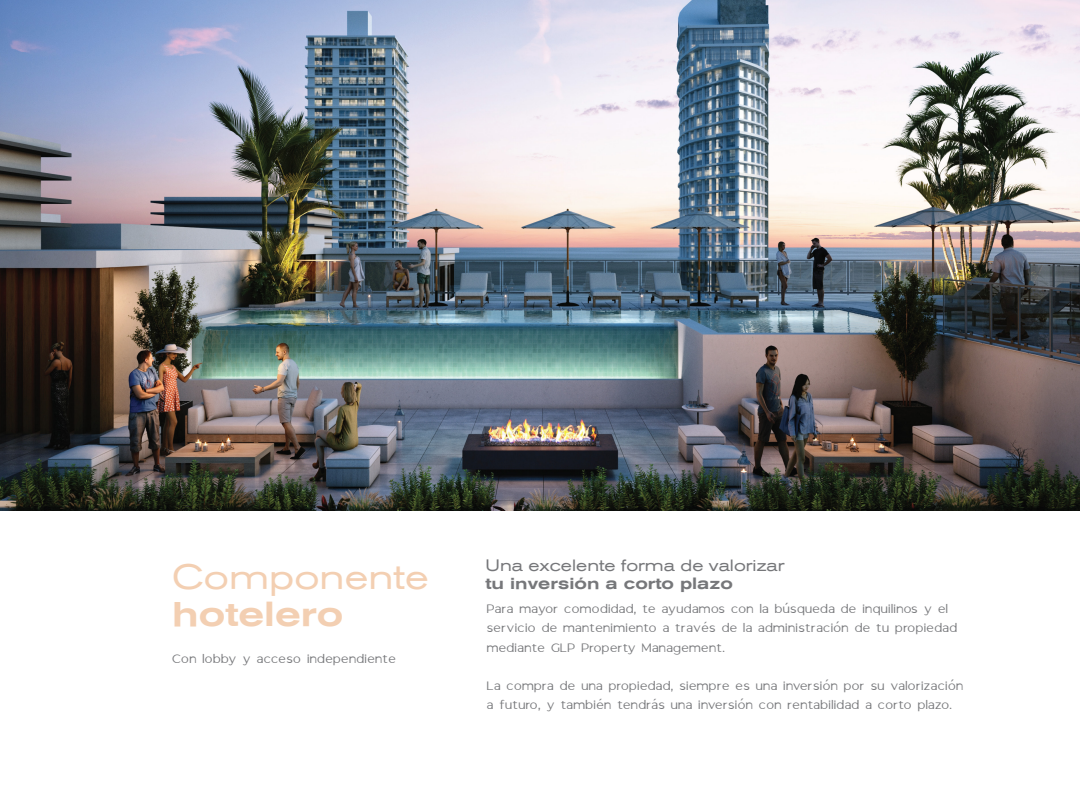
<style>
.page{position:relative;width:1080px;height:810px;background:#fff}
.page>*{position:absolute;margin:0;border:0;box-sizing:border-box;transform-origin:0 0}
.t1{font:expanded 34.5px "Akzidenz Grotesk BQ";color:#f3cfb2}
.t2{font:500 expanded 34.5px "Akzidenz Grotesk BQ";color:#f3cfb2}
.t3{font:21px/19.2px "GANTIC";letter-spacing:.02em;color:#76777a}
.t4{font:expanded 16.25px "Akzidenz Grotesk BQ";color:#76777a}
.t5{font:500 expanded 16.25px "Akzidenz Grotesk BQ";color:#76777a}
</style>
<div class="page">
<img style="left:0;top:0;width:1080px;height:511px">
<h1 class="t1" style="left:172px;top:557px;width:258px">Componente</h1>
<h1 class="t2" style="left:172px;top:593px;width:173px">hotelero</h1>
<p class="t3" style="left:172px;top:646px;width:225px">Con lobby y acceso independiente</p>
<p class="t4" style="left:485px;top:556px;width:300px">Una excelente forma de valorizar</p>
<p class="t5" style="left:485px;top:574px;width:249px">tu inversión a corto plazo</p>
<p class="t3" style="left:487px;top:596px;width:472px">Para mayor comodidad, te ayudamos con la búsqueda de inquilinos y el servicio de mantenimiento a través de la administración de tu propiedad mediante GLP Property Management.</p>
<p class="t3" style="left:487px;top:673px;width:478px">La compra de una propiedad, siempre es una inversión por su valorización a futuro, y también tendrás una inversión con rentabilidad a corto plazo.</p>
</div>
